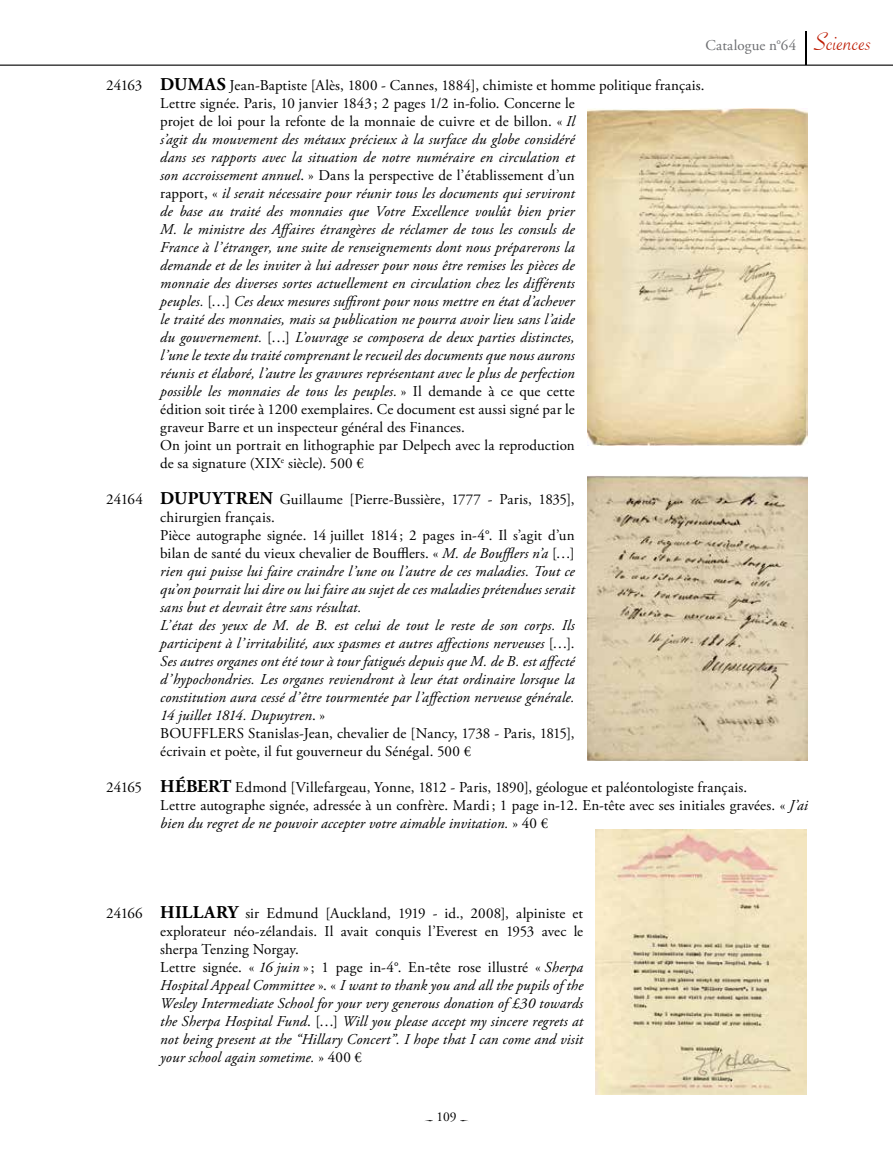
<style>
.page{position:relative;width:893px;height:1149px;background:#fff}
.page>*{position:absolute;margin:0;border:0;box-sizing:border-box;transform-origin:0 0}
.t1{font:italic 15px/18px "Adobe Garamond Pro";letter-spacing:.01em;color:#000}
.t2{font:15px/18px "Adobe Garamond Pro";letter-spacing:.01em;color:#000}
.t3{font:15px "Adobe Garamond Pro";letter-spacing:.015em;color:#6d6e71}
.t4{font:13.5px "Adobe Garamond Pro";color:#000}
.s1{font-family:"Savoye Let Plain";font-size:27px;color:#be1c03}
.s2{font-style:normal}
.s3{font-weight:700;font-style:normal;font-size:18px}
.s4{font-weight:700;font-size:18px}
.s5{font-style:italic}
</style>
<div class="page">
<hr style="left:0;top:65px;width:893px;height:1px;background:#000">
<hr style="left:806px;top:31px;width:1px;height:33px;background:#000">
<img style="left:587px;top:108px;width:220px;height:337px">
<img style="left:587px;top:475px;width:221px;height:285px">
<img style="left:596px;top:829px;width:210px;height:265px">
<p class="t3" style="left:706px;top:36px;width:167px">Catalogue n°64 <span class="s1">Sciences</span></p>
<p class="t1" style="left:160px;top:76px;width:546px;text-indent:-54px"><span class="s2">24163</span> <span class="s3">DUMAS</span> <span class="s2">Jean-Baptiste [Alès, 1800 - Cannes, 1884], chimiste et homme politique français.<br>Lettre signée. Paris, 10 janvier 1843; 2 pages 1/2 in-folio. Concerne le<br>projet de loi pour la refonte de la monnaie de cuivre et de billon. «</span> Il<br>s’agit du mouvement des métaux précieux à la surface du globe considéré<br>dans ses rapports avec la situation de notre numéraire en circulation et<br>son accroissement annuel<span class="s2">. » Dans la perspective de l’établissement d’un<br>rapport, «</span> il serait nécessaire pour réunir tous les documents qui serviront<br>de base au traité des monnaies que Votre Excellence voulût bien prier<br>M. le ministre des Affaires étrangères de réclamer de tous les consuls de<br>France à l’étranger, une suite de renseignements dont nous préparerons la<br>demande et de les inviter à lui adresser pour nous être remises les pièces de<br>monnaie des diverses sortes actuellement en circulation chez les différents<br>peuples. <span class="s2">[…]</span> Ces deux mesures suffiront pour nous mettre en état d’achever<br>le traité des monnaies, mais sa publication ne pourra avoir lieu sans l’aide<br>du gouvernement. <span class="s2">[…]</span> L’ouvrage se composera de deux parties distinctes,<br>l’une le texte du traité comprenant le recueil des documents que nous aurons<br>réunis et élaboré, l’autre les gravures représentant avec le plus de perfection<br>possible les monnaies de tous les peuples. <span class="s2">» Il demande à ce que cette<br>édition soit tirée à 1200 exemplaires. Ce document est aussi signé par le<br>graveur Barre et un inspecteur général des Finances.<br>On joint un portrait en lithographie par Delpech avec la reproduction<br>de sa signature (XIX</span><sup>e</sup> <span class="s2">siècle). 500 €</span></p>
<p class="t1" style="left:160px;top:490px;width:416px;text-indent:-54px"><span class="s2">24164</span> <span class="s3">DUPUYTREN</span> <span class="s2">Guillaume [Pierre-Bussière, 1777 - Paris, 1835], chirurgien français.<br>Pièce autographe signée. 14 juillet 1814; 2 pages in-4°. Il s’agit d’un bilan de santé du vieux chevalier de Boufflers. «</span> M. de Boufflers n’a <span class="s2">[…] </span>rien qui puisse lui faire craindre l’une ou l’autre de ces maladies. Tout ce qu’on pourrait lui dire ou lui faire au sujet de ces maladies prétendues serait sans but et devrait être sans résultat.<br>L’état des yeux de M. de B. est celui de tout le reste de son corps. Ils participent à l’irritabilité, aux spasmes et autres affections nerveuses <span class="s2">[…].<br></span>Ses autres organes ont été tour à tour fatigués depuis que M. de B. est affecté d’hypochondries. Les organes reviendront à leur état ordinaire lorsque la constitution aura cessé d’être tourmentée par l’affection nerveuse générale.<br>14 juillet 1814. Dupuytren<span class="s2">. »<br>BOUFFLERS Stanislas-Jean, chevalier de [Nancy, 1738 - Paris, 1815], écrivain et poète, il fut gouverneur du Sénégal. 500 €</span></p>
<p class="t2" style="left:160px;top:778px;width:649px;text-indent:-54px">24165 <span class="s4">HÉBERT</span> Edmond [Villefargeau, Yonne, 1812 - Paris, 1890], géologue et paléontologiste français.<br>Lettre autographe signée, adressée à un confrère. Mardi; 1 page in-12. En-tête avec ses initiales gravées. « <span class="s5">J’ai bien du regret de ne pouvoir accepter votre aimable invitation.</span> » 40 €</p>
<p class="t1" style="left:160px;top:904px;width:424px;text-indent:-54px"><span class="s2">24166</span> <span class="s3">HILLARY</span> <span class="s2">sir Edmund [Auckland, 1919 - id., 2008], alpiniste et explorateur néo-zélandais. Il avait conquis l’Everest en 1953 avec le sherpa Tenzing Norgay.<br>Lettre signée. «</span> 16 juin <span class="s2">»; 1 page in-4°. En-tête rose illustré «</span> Sherpa Hospital Appeal Committee <span class="s2">». «</span> I want to thank you and all the pupils of the Wesley Intermediate School for your very generous donation of £30 towards the Sherpa Hospital Fund<span class="s2">. […]</span> Will you please accept my sincere regrets at not being present at the “Hillary Concert”. I hope that I can come and visit your school again sometime. <span class="s2">» 400 €</span></p>
<p class="t4" style="left:436px;top:1108px;width:22px">109</p>
</div>
